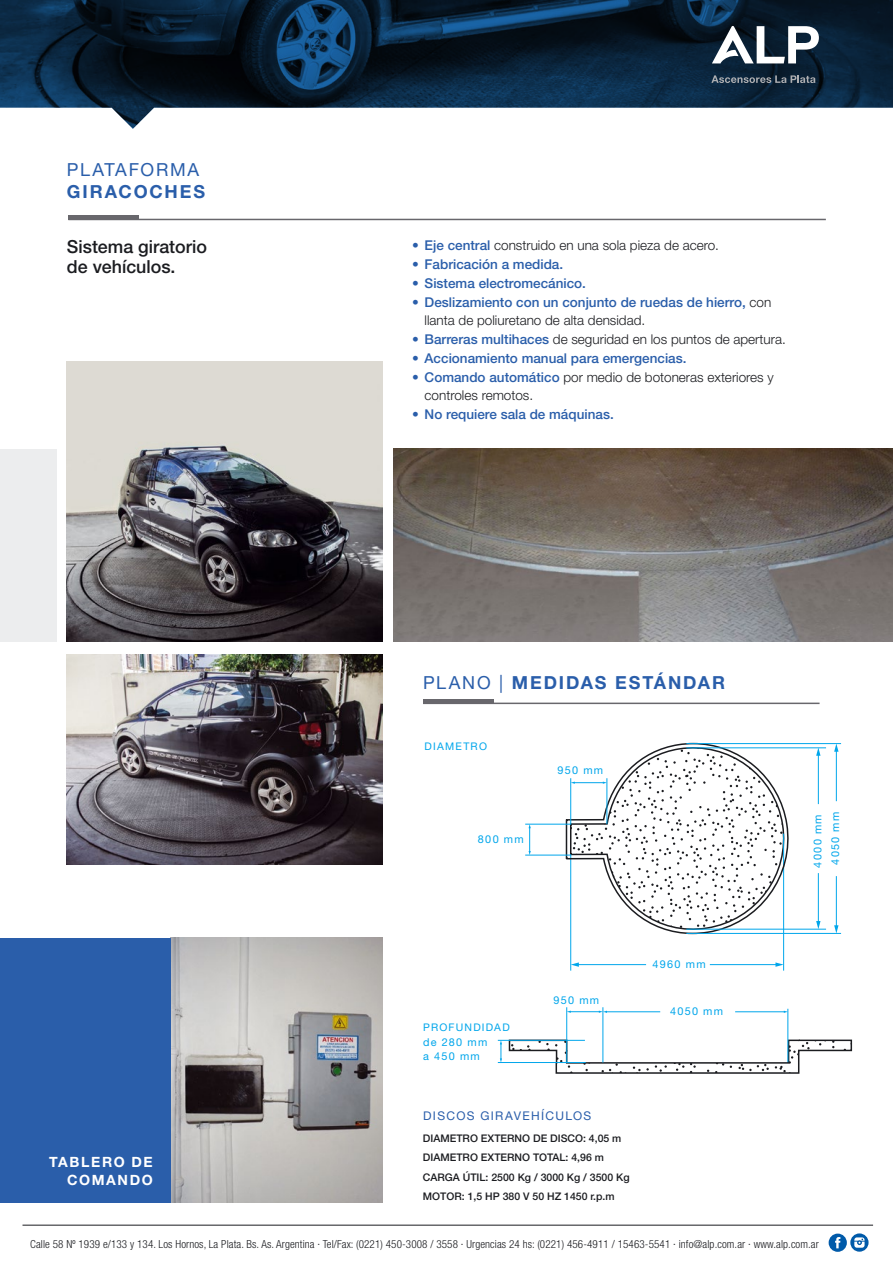
<style>
.page{position:relative;width:893px;height:1263px;background:#fff}
.page>*{position:absolute;margin:0;border:0;box-sizing:border-box;transform-origin:0 0}
.t1{font:700 18px "Helvetica Neue LT Pro";letter-spacing:.105em;color:#2a5eaa}
.t2{font:500 18px/19.5px "Helvetica Neue LT Pro";color:#1b1c20}
.t3{font:18px "Helvetica Neue LT Pro";letter-spacing:.095em;color:#2a5eaa}
.t4{font:700 14.1px/18px "Helvetica Neue LT Pro";letter-spacing:.115em;color:#fff;text-align:right}
.t5{font:500 13.5px/18.8px "Helvetica Neue LT Pro";color:#2a5eaa}
.t6{font:300 13.5px/18.8px "Helvetica Neue LT Pro";color:#1b1c20}
.t7{font:12px "Helvetica Neue LT Pro";letter-spacing:.11em;color:#2a5eaa}
.t8{font:300 condensed 11.1px "Helvetica Neue LT Pro";letter-spacing:.01em;color:#1b1c20}
.t9{font:10.8px/17.5px "Helvetica Neue LT Pro";letter-spacing:.115em;color:#00a6eb}
.t10{font:500 10.5px/19.5px "Helvetica Neue LT Pro";color:#1b1c20}
.t11{font:10.5px "Helvetica Neue LT Pro";letter-spacing:.115em;color:#00a6eb}
.s1{font-weight:500;color:#2a5eaa}
.s2{font-weight:300;color:#1b1c20}
.s3{font-weight:400}
</style>
<div class="page">
<hr style="left:423px;top:703px;width:396px;height:1px;background:#68676c">
<hr style="left:423px;top:699px;width:71px;height:4px;background:#68676c">
<hr style="left:68px;top:219px;width:758px;height:1px;background:#68676c">
<hr style="left:68px;top:215px;width:71px;height:4px;background:#68676c">
<div style="left:0;top:449px;width:893px;height:193px;background:#ecedee"></div>
<img style="left:170px;top:938px;width:213px;height:264px">
<div style="left:0;top:938px;width:170px;height:264px;background:#2a5eaa"></div>
<img style="left:393px;top:448px;width:500px;height:194px">
<div style="left:57px;top:448px;width:10px;height:199px;background:#fff"></div>
<div style="left:383px;top:445px;width:10px;height:199px;background:#fff"></div>
<svg style="left:508px;top:1039px;width:345px;height:35px"></svg>
<hr style="left:570px;top:854px;width:1px;height:117px;background:#00a6eb">
<hr style="left:783px;top:833px;width:1px;height:138px;background:#00a6eb">
<svg style="left:529px;top:825px;width:2px;height:30px"></svg>
<hr style="left:710px;top:964px;width:67px;height:1px;background:#00a6eb">
<svg style="left:775px;top:962px;width:9px;height:5px"></svg>
<hr style="left:577px;top:964px;width:69px;height:1px;background:#00a6eb">
<svg style="left:571px;top:962px;width:8px;height:5px"></svg>
<hr style="left:818px;top:754px;width:1px;height:50px;background:#00a6eb">
<svg style="left:816px;top:748px;width:4px;height:8px"></svg>
<hr style="left:818px;top:873px;width:1px;height:49px;background:#00a6eb">
<svg style="left:816px;top:921px;width:4px;height:8px"></svg>
<hr style="left:836px;top:750px;width:1px;height:51px;background:#00a6eb">
<svg style="left:834px;top:744px;width:4px;height:8px"></svg>
<hr style="left:836px;top:876px;width:1px;height:51px;background:#00a6eb">
<svg style="left:834px;top:925px;width:4px;height:8px"></svg>
<img style="left:67px;top:362px;width:316px;height:280px">
<img style="left:67px;top:654px;width:316px;height:211px">
<svg style="left:565px;top:742px;width:231px;height:194px"></svg>
<hr style="left:566px;top:1007px;width:1px;height:55px;background:#00a6eb">
<hr style="left:602px;top:1007px;width:1px;height:55px;background:#00a6eb">
<hr style="left:570px;top:1011px;width:30px;height:1px;background:#00a6eb">
<hr style="left:525px;top:855px;width:46px;height:1px;background:#00a6eb">
<hr style="left:525px;top:824px;width:46px;height:1px;background:#00a6eb">
<svg style="left:500px;top:1041px;width:2px;height:21px"></svg>
<hr style="left:498px;top:1062px;width:88px;height:1px;background:#00a6eb">
<hr style="left:498px;top:1040px;width:87px;height:1px;background:#00a6eb">
<hr style="left:686px;top:929px;width:140px;height:1px;background:#00a6eb">
<hr style="left:686px;top:747px;width:140px;height:1px;background:#00a6eb">
<hr style="left:686px;top:933px;width:155px;height:1px;background:#00a6eb">
<hr style="left:686px;top:743px;width:155px;height:1px;background:#00a6eb">
<hr style="left:735px;top:1011px;width:49px;height:1px;background:#00a6eb">
<hr style="left:606px;top:1011px;width:54px;height:1px;background:#00a6eb">
<svg style="left:599px;top:1011px;width:8px;height:2px"></svg>
<hr style="left:788px;top:1009px;width:1px;height:53px;background:#00a6eb">
<svg style="left:0;top:0;width:893px;height:129px"></svg>
<svg style="left:711px;top:75px;width:104px;height:8px"></svg>
<svg style="left:712px;top:26px;width:107px;height:37px"></svg>
<hr style="left:23px;top:1225px;width:850px;height:1px;background:#1b1c20">
<svg style="left:829px;top:1233px;width:39px;height:19px"></svg>
<h1 class="t3" style="left:67px;top:159px;width:134px">PLATAFORMA</h1>
<h1 class="t1" style="left:67px;top:181px;width:140px">GIRACOCHES</h1>
<h1 class="t2" style="left:67px;top:237px;width:141px">Sistema giratorio de vehículos.</h1>
<p class="t4" style="left:49px;top:1152px;width:105px">TABLERO DE<br>COMANDO</p>
<p class="t6" style="left:412px;top:236px;width:308px"><span class="s1">• Eje central</span> construido en una sola pieza de acero.</p>
<p class="t5" style="left:412px;top:255px;width:152px">• Fabricación a medida.</p>
<p class="t5" style="left:412px;top:273px;width:175px">• Sistema electromecánico.</p>
<p class="t5" style="left:425px;top:292px;width:348px;text-indent:-12px">• Deslizamiento con un conjunto de ruedas de hierro, <span class="s2">con llanta de poliuretano de alta densidad.</span></p>
<p class="t6" style="left:412px;top:330px;width:375px"><span class="s1">• Barreras multihaces</span> de seguridad en los puntos de apertura.</p>
<p class="t5" style="left:412px;top:348px;width:276px">• Accionamiento manual para emergencias.</p>
<p class="t6" style="left:425px;top:367px;width:351px;text-indent:-12px"><span class="s1">• Comando automático</span> por medio de botoneras exteriores y controles remotos.</p>
<p class="t5" style="left:412px;top:405px;width:203px">• No requiere sala de máquinas.</p>
<h1 class="t1" style="left:423px;top:672px;width:304px"><span class="s3">PLANO |</span> MEDIDAS ESTÁNDAR</h1>
<p class="t11" style="left:424px;top:740px;width:64px">DIAMETRO</p>
<p class="t9" style="left:478px;top:830px;width:47px">800 mm</p>
<p class="t9" style="left:558px;top:762px;width:47px">950 mm</p>
<p class="t11" style="left:423px;top:1021px;width:88px">PROFUNDIDAD</p>
<p class="t9" style="left:423px;top:1034px;width:66px;line-height:14.5px">de 280 mm a 450 mm</p>
<p class="t9" style="left:554px;top:991px;width:47px">950 mm</p>
<p class="t7" style="left:423px;top:1108px;width:170px">DISCOS GIRAVEHÍCULOS</p>
<p class="t10" style="left:423px;top:1128px;width:208px">DIAMETRO EXTERNO DE DISCO: 4,05 m DIAMETRO EXTERNO TOTAL: 4,96 m CARGA ÚTIL: 2500 Kg / 3000 Kg / 3500 Kg MOTOR: 1,5 HP 380 V 50 HZ 1450 r.p.m</p>
<p class="t9" style="left:653px;top:955px;width:55px">4960 mm</p>
<p class="t9" style="left:670px;top:1002px;width:54px">4050 mm</p>
<p class="t9" style="left:809px;top:867px;width:57px;rotate:-90deg">4000 mm<br>4050 mm</p>
<p class="t8" style="left:30px;top:1237px;width:790px">Calle 58 Nº 1939 e/133 y 134. Los Hornos, La Plata. Bs. As. Argentina · Tel/Fax: (0221) 450-3008 / 3558 · Urgencias 24 hs: (0221) 456-4911 / 15463-5541 · info@alp.com.ar · www.alp.com.ar</p>
</div>
